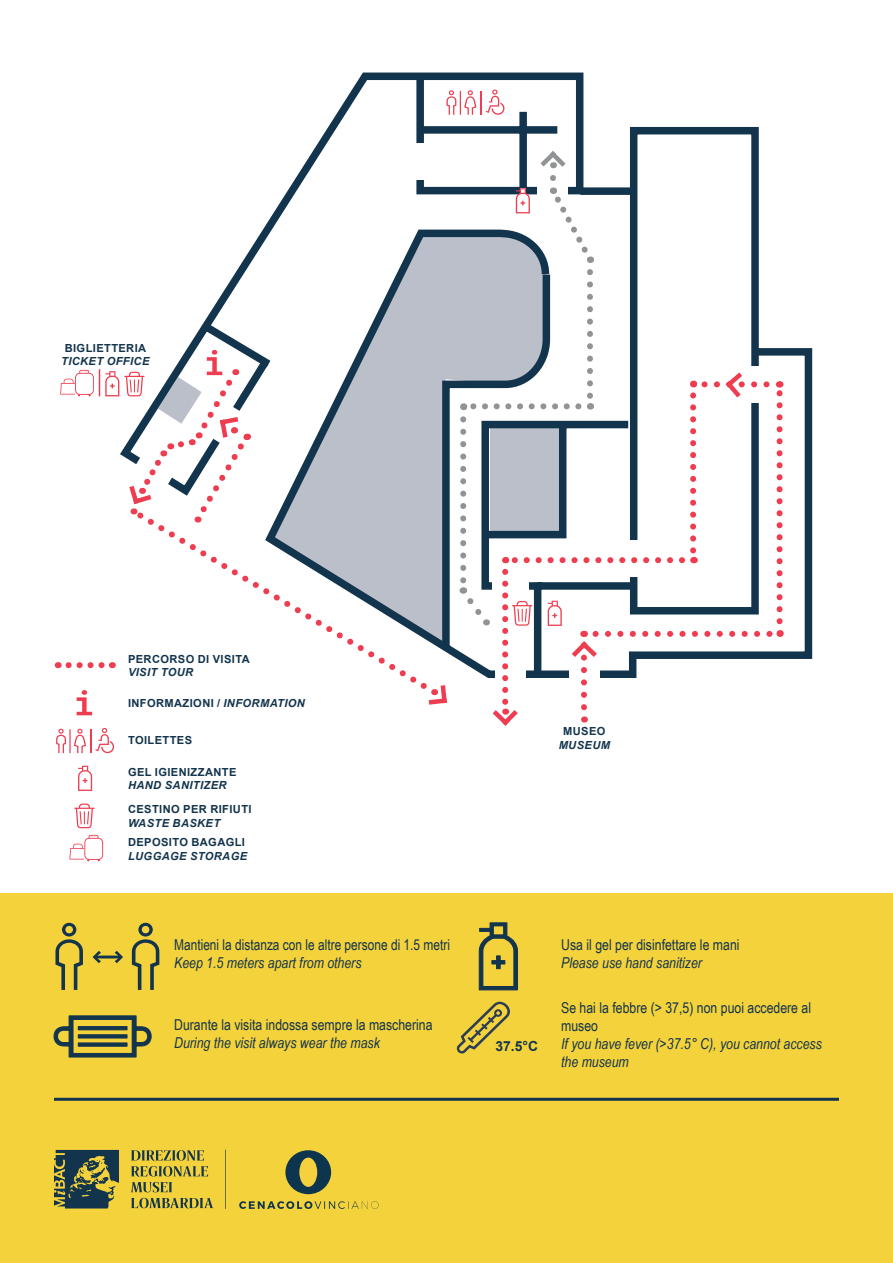
<style>
.page{position:relative;width:893px;height:1263px;background:#fff}
.page>*{position:absolute;margin:0;border:0;box-sizing:border-box;transform-origin:0 0}
.t1{font:15px/18px "Arial Narrow";color:#13344d}
.t2{font:italic 15px/18px "Arial Narrow";color:#13344d}
.t3{font:700 13.95px "Arial";color:#13344d}
.t4{font:700 11.1px "Arial";letter-spacing:.035em;color:#13344d}
.t5{font:italic 700 11.1px "Arial";letter-spacing:.035em;color:#13344d}
.s1{font-style:italic}
</style>
<div class="page">
<div style="left:0;top:893px;width:893px;height:370px;background:#f4d23c"></div>
<svg style="left:55px;top:923px;width:104px;height:67px"></svg>
<svg style="left:54px;top:1016px;width:97px;height:41px"></svg>
<svg style="left:479px;top:923px;width:39px;height:67px"></svg>
<svg style="left:456px;top:1002px;width:54px;height:52px"></svg>
<hr style="left:54px;top:1098px;width:785px;height:3px;background:#13344d">
<svg style="left:77px;top:690px;width:15px;height:25px"></svg>
<svg style="left:69px;top:662px;width:36px;height:6px"></svg>
<svg style="left:56px;top:728px;width:58px;height:25px"></svg>
<svg style="left:78px;top:766px;width:14px;height:25px"></svg>
<svg style="left:74px;top:803px;width:20px;height:25px"></svg>
<svg style="left:69px;top:835px;width:34px;height:26px"></svg>
<svg style="left:208px;top:72px;width:376px;height:244px"></svg>
<div style="left:420px;top:126px;width:137px;height:8px;background:#13344d"></div>
<div style="left:519px;top:112px;width:8px;height:78px;background:#13344d"></div>
<div style="left:630px;top:127px;width:129px;height:487px;border:8px solid #13344d"></div>
<div style="left:537px;top:183px;width:31px;height:15px;background:#fff"></div>
<div style="left:412px;top:143px;width:17px;height:37px;background:#fff"></div>
<svg style="left:260px;top:184px;width:553px;height:477px"></svg>
<svg style="left:147px;top:506px;width:285px;height:183px"></svg>
<svg style="left:424px;top:680px;width:23px;height:25px"></svg>
<svg style="left:446px;top:90px;width:30px;height:25px"></svg>
<svg style="left:486px;top:90px;width:18px;height:25px"></svg>
<hr style="left:480px;top:91px;width:2px;height:24px;background:#ee3d50">
<svg style="left:60px;top:316px;width:219px;height:206px"></svg>
<svg style="left:131px;top:1150px;width:77px;height:42px"></svg>
<svg style="left:131px;top:1198px;width:82px;height:11px"></svg>
<svg style="left:225px;top:1149px;width:1px;height:60px"></svg>
<svg style="left:54px;top:1150px;width:65px;height:58px"></svg>
<svg style="left:239px;top:1201px;width:140px;height:8px"></svg>
<div style="left:285px;top:1150px;width:46px;height:44px;background:#0e354e;border-radius:50%"></div>
<div style="left:299px;top:1157px;width:18px;height:30px;background:#f4d13d;border-radius:50%"></div>
<svg style="left:460px;top:187px;width:323px;height:539px"></svg>
<svg style="left:536px;top:146px;width:34px;height:32px"></svg>
<p class="t4" style="left:65px;top:340px;width:83px">BIGLIETTERIA</p>
<p class="t5" style="left:61px;top:354px;width:90px">TICKET OFFICE</p>
<p class="t4" style="left:128px;top:651px;width:123px">PERCORSO DI VISITA</p>
<p class="t5" style="left:128px;top:664px;width:67px">VISIT TOUR</p>
<p class="t4" style="left:128px;top:695px;width:178px">INFORMAZIONI / <span class="s1">INFORMATION</span></p>
<p class="t4" style="left:128px;top:733px;width:66px">TOILETTES</p>
<p class="t4" style="left:128px;top:764px;width:110px">GEL IGIENIZZANTE</p>
<p class="t5" style="left:128px;top:778px;width:100px">HAND SANITIZER</p>
<p class="t4" style="left:128px;top:801px;width:125px">CESTINO PER RIFIUTI</p>
<p class="t5" style="left:128px;top:815px;width:94px">WASTE BASKET</p>
<p class="t4" style="left:128px;top:835px;width:119px">DEPOSITO BAGAGLI</p>
<p class="t5" style="left:128px;top:848px;width:121px">LUGGAGE STORAGE</p>
<p class="t1" style="left:174px;top:935px;width:277px">Mantieni la distanza con le altre persone di 1.5 metri</p>
<p class="t2" style="left:174px;top:953px;width:189px">Keep 1.5 meters apart from others</p>
<p class="t1" style="left:174px;top:1015px;width:260px">Durante la visita indossa sempre la mascherina</p>
<p class="t2" style="left:174px;top:1033px;width:207px">During the visit always wear the mask</p>
<p class="t4" style="left:563px;top:724px;width:44px">MUSEO</p>
<p class="t5" style="left:559px;top:737px;width:53px">MUSEUM</p>
<p class="t3" style="left:495px;top:1036px;width:44px">37.5°C</p>
<p class="t1" style="left:561px;top:935px;width:180px">Usa il gel per disinfettare le mani</p>
<p class="t2" style="left:561px;top:953px;width:142px">Please use hand sanitizer</p>
<p class="t1" style="left:561px;top:998px;width:251px">Se hai la febbre (&gt; 37,5) non puoi accedere al museo</p>
<p class="t2" style="left:561px;top:1034px;width:262px">If you have fever (&gt;37.5° C), you cannot access the museum</p>
</div>
